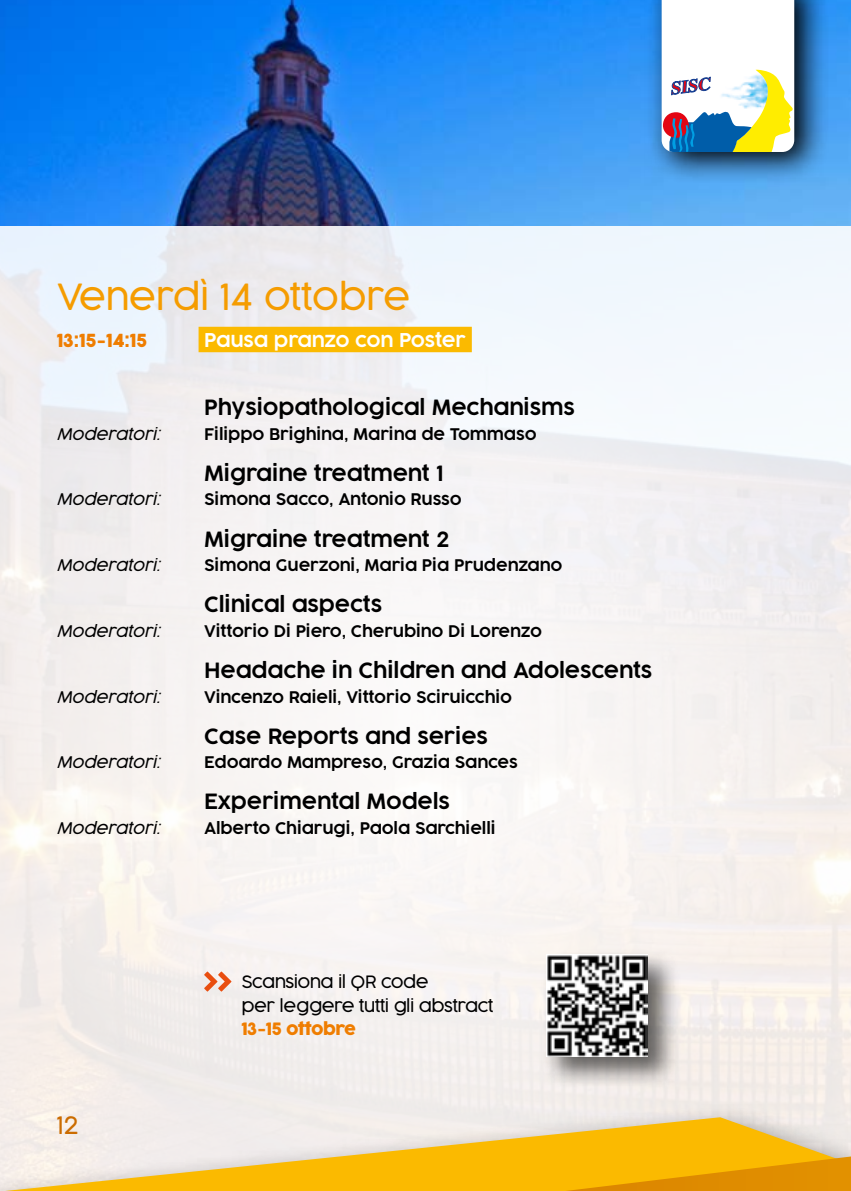
<style>
.page{position:relative;width:851px;height:1191px;background:#fff}
.page>*{position:absolute;margin:0;border:0;box-sizing:border-box;transform-origin:0 0}
.t1{font:300 36px "Cocogoose Pro";letter-spacing:-.01em;color:#f59c00}
.t2{font:300 24px "Cocogoose Pro";color:#cb6c00}
.t3{font:300 21px "Cocogoose Pro";letter-spacing:-.01em;color:#000}
.t4{font:300 19px "Cocogoose Pro";letter-spacing:-.01em;color:#fff}
.t5{font:18px "Cocogoose Pro";letter-spacing:-.01em;color:#ef7d00}
.t6{font:300 17px/23.8px "Cocogoose Pro";letter-spacing:-.03em;color:#000}
.t7{font:17px "Cocogoose Pro";letter-spacing:-.03em;color:#ef7d00}
.t8{font:300 16px "Cocogoose Pro";letter-spacing:-.01em;color:#000}
.t9{font:italic 300 16px "Cocogoose Pro";letter-spacing:-.01em;color:#000}
</style>
<div class="page">
<img style="left:0;top:0;width:851px;height:227px">
<div style="left:0;top:227px;width:850px;height:964px;background:#f5f2f2"></div>
<svg style="left:644px;top:0;width:185px;height:185px;background:#377fc0"></svg>
<svg style="left:661px;top:0;width:133px;height:152px"></svg>
<div style="left:0;top:1101px;width:850px;height:90px;background:#f0ecea"></div>
<svg style="left:0;top:1117px;width:779px;height:6px"></svg>
<hr style="left:850px;top:1101px;width:1px;height:90px;background:#f1ebe7">
<svg style="left:0;top:1123px;width:851px;height:68px"></svg>
<div style="left:198px;top:327px;width:273px;height:25px;background:#fbba00"></div>
<div style="left:541px;top:949px;width:139px;height:139px;background:#000;opacity:.6"></div>
<img style="left:546px;top:954px;width:101px;height:102px">
<svg style="left:204px;top:971px;width:27px;height:20px"></svg>
<h1 class="t1" style="left:57px;top:272px;width:355px">Venerdì 14 ottobre</h1>
<p class="t5" style="left:57px;top:328px;width:92px">13:15-14:15</p>
<p class="t4" style="left:204px;top:327px;width:263px">Pausa pranzo con Poster</p>
<h3 class="t3" style="left:204px;top:393px;width:372px">Physiopathological Mechanisms</h3>
<p class="t9" style="left:57px;top:423px;width:105px">Moderatori:</p>
<p class="t8" style="left:204px;top:423px;width:334px">Filippo Brighina, Marina de Tommaso</p>
<h3 class="t3" style="left:204px;top:459px;width:241px">Migraine treatment 1</h3>
<p class="t9" style="left:57px;top:488px;width:105px">Moderatori:</p>
<p class="t8" style="left:204px;top:489px;width:259px">Simona Sacco, Antonio Russo</p>
<h3 class="t3" style="left:204px;top:525px;width:247px">Migraine treatment 2</h3>
<p class="t9" style="left:57px;top:554px;width:105px">Moderatori:</p>
<p class="t8" style="left:204px;top:554px;width:359px">Simona Guerzoni, Maria Pia Prudenzano</p>
<h3 class="t3" style="left:204px;top:590px;width:179px">Clinical aspects</h3>
<p class="t9" style="left:57px;top:620px;width:105px">Moderatori:</p>
<p class="t8" style="left:204px;top:620px;width:339px">Vittorio Di Piero, Cherubino Di Lorenzo</p>
<h3 class="t3" style="left:204px;top:656px;width:449px">Headache in Children and Adolescents</h3>
<p class="t9" style="left:57px;top:685px;width:105px">Moderatori:</p>
<p class="t8" style="left:204px;top:686px;width:309px">Vincenzo Raieli, Vittorio Sciruicchio</p>
<h3 class="t3" style="left:204px;top:722px;width:285px">Case Reports and series</h3>
<p class="t9" style="left:57px;top:751px;width:105px">Moderatori:</p>
<p class="t8" style="left:204px;top:751px;width:315px">Edoardo Mampreso, Grazia Sances</p>
<h3 class="t3" style="left:204px;top:787px;width:247px">Experimental Models</h3>
<p class="t9" style="left:57px;top:817px;width:105px">Moderatori:</p>
<p class="t8" style="left:204px;top:817px;width:293px">Alberto Chiarugi, Paola Sarchielli</p>
<h2 class="t2" style="left:57px;top:1109px;width:24px">12</h2>
<p class="t6" style="left:241px;top:969px;width:253px">Scansiona il QR code<br>per leggere tutti gli abstract</p>
<p class="t7" style="left:241px;top:1017px;width:116px">13-15 ottobre</p>
</div>
